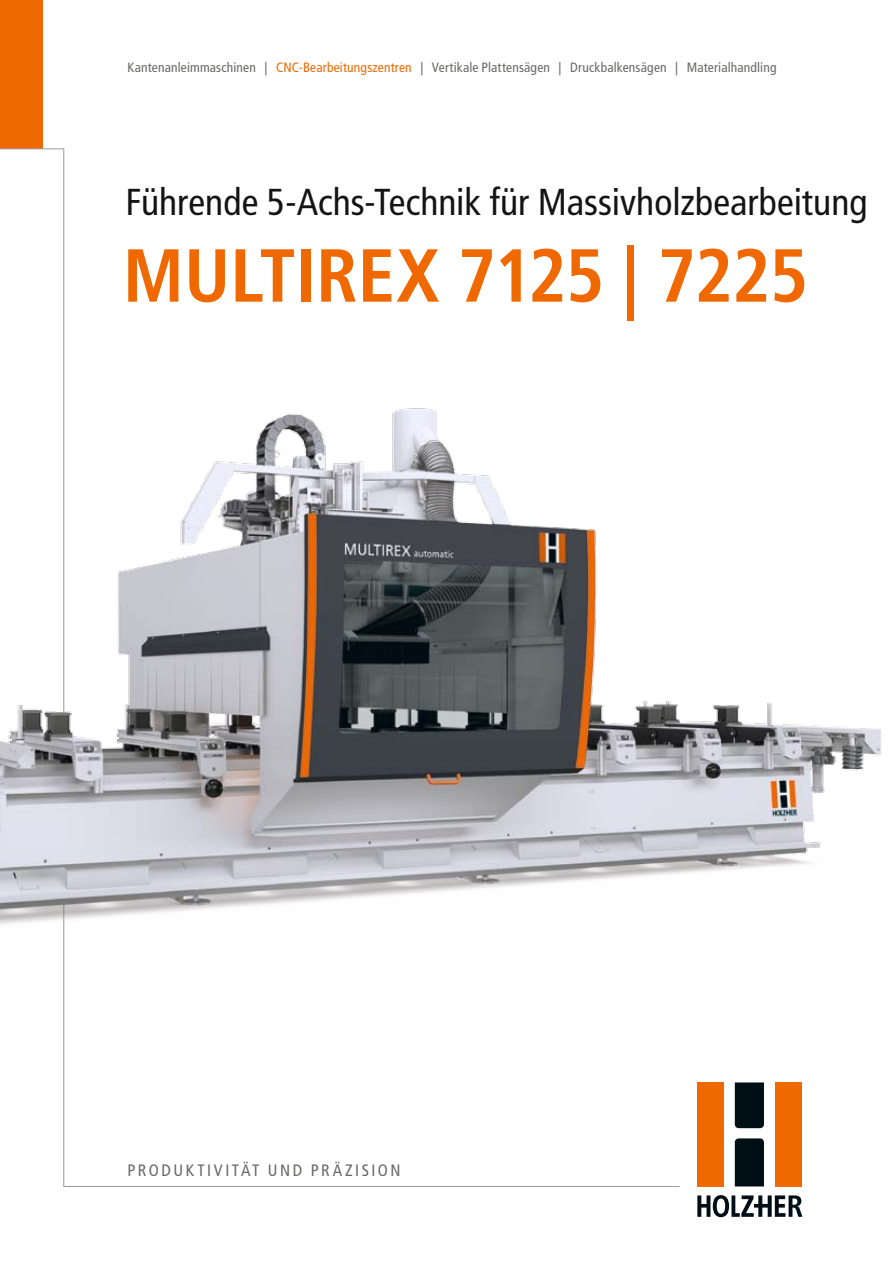
<style>
.page{position:relative;width:893px;height:1263px;background:#fff}
.page>*{position:absolute;margin:0;border:0;box-sizing:border-box;transform-origin:0 0}
.t1{font:700 condensed 75px "Frutiger";letter-spacing:-.015em;color:#ef6800}
.t2{font:condensed 37.5px "Frutiger";color:#141414}
.t3{font:condensed 16.5px "Frutiger";letter-spacing:.155em;color:#686867}
.t4{font:condensed 13.5px "Frutiger";letter-spacing:.01em;color:#686867}
.s1{color:#ef6800}
</style>
<div class="page">
<div style="left:0;top:0;width:43px;height:149px;background:#ef6800"></div>
<div style="left:697px;top:1082px;width:26px;height:104px;background:#ef6800"></div>
<div style="left:775px;top:1082px;width:26px;height:104px;background:#ef6800"></div>
<svg style="left:735px;top:1082px;width:29px;height:46px"></svg>
<svg style="left:735px;top:1138px;width:29px;height:48px"></svg>
<svg style="left:697px;top:1195px;width:105px;height:22px"></svg>
<img style="left:0;top:389px;width:881px;height:595px">
<p class="t4" style="left:128px;top:60px;width:650px">Kantenanleimmaschinen | <span class="s1">CNC-Bearbeitungszentren</span> | Vertikale Plattensägen | Druckbalkensägen | Materialhandling</p>
<h2 class="t2" style="left:125px;top:180px;width:744px">Führende 5-Achs-Technik für Massivholzbearbeitung</h2>
<h1 class="t1" style="left:123px;top:231px;width:687px">MULTIREX 7125 | 7225</h1>
<p class="t3" style="left:128px;top:1161px;width:275px">PRODUKTIVITÄT UND PRÄZISION</p>
</div>
